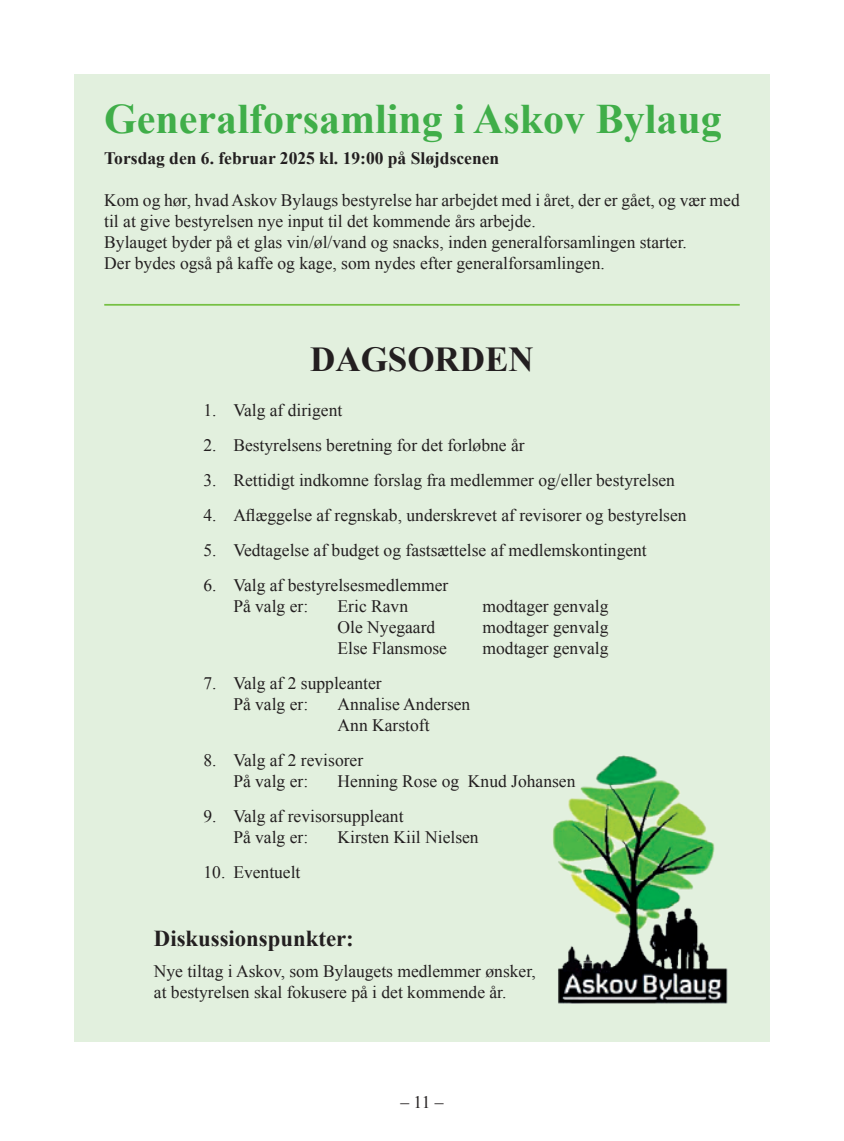
<style>
.page{position:relative;width:844px;height:1141px;background:#fff}
.page>*{position:absolute;margin:0;border:0;box-sizing:border-box;transform-origin:0 0}
.Brøed_A{font:700 42px "Times New Roman";color:#40ae49}
.Brøed_A-2{font:700 35px "Times New Roman";color:#231f20}
.Brøed_A-3{font:700 22.75px "Times New Roman";color:#231f20}
.Brøed_A-4{font:17.5px/21px "Times New Roman";color:#231f20}
.Brøed_A-5{font:700 17.5px "Times New Roman";color:#231f20}
</style>
<div class="page">
<div style="left:74px;top:74px;width:695px;height:968px;background:#e2f0de"></div>
<hr style="left:104px;top:304px;width:635px;height:2px;background:#76c043">
<img style="left:552px;top:755px;width:176px;height:249px">
<p class="Brøed_A" style="left:104px;top:90px;width:619px">Generalforsamling i Askov Bylaug</p>
<p class="Brøed_A-5" style="left:104px;top:146px;width:396px">Torsdag den 6. februar 2025 kl. 19:00 på Sløjdscenen</p>
<p class="Brøed_A-4" style="left:104px;top:189px;width:637px">Kom og hør, hvad Askov Bylaugs bestyrelse har arbejdet med i året, der er gået, og vær med til at give bestyrelsen nye input til det kommende års arbejde.</p>
<p class="Brøed_A-4" style="left:104px;top:231px;width:584px">Bylauget byder på et glas vin/øl/vand og snacks, inden generalforsamlingen starter.</p>
<p class="Brøed_A-4" style="left:104px;top:252px;width:502px">Der bydes også på kaffe og kage, som nydes efter generalforsamlingen.</p>
<p class="Brøed_A-2" style="left:310px;top:335px;width:225px">DAGSORDEN</p>
<p class="Brøed_A-4" style="left:203px;top:399px;width:140px">1. Valg af dirigent</p>
<p class="Brøed_A-4" style="left:203px;top:434px;width:322px">2. Bestyrelsens beretning for det forløbne år</p>
<p class="Brøed_A-4" style="left:203px;top:469px;width:473px">3. Rettidigt indkomne forslag fra medlemmer og/eller bestyrelsen</p>
<p class="Brøed_A-4" style="left:203px;top:504px;width:484px">4. Aflæggelse af regnskab, underskrevet af revisorer og bestyrelsen</p>
<p class="Brøed_A-4" style="left:203px;top:539px;width:444px">5. Vedtagelse af budget og fastsættelse af medlemskontingent</p>
<p class="Brøed_A-4" style="left:203px;top:574px;width:246px">6. Valg af bestyrelsesmedlemmer</p>
<p class="Brøed_A-4" style="left:233px;top:595px;width:76px">På valg er:</p>
<p class="Brøed_A-4" style="left:337px;top:595px;width:72px">Eric Ravn</p>
<p class="Brøed_A-4" style="left:482px;top:595px;width:127px">modtager genvalg</p>
<p class="Brøed_A-4" style="left:337px;top:616px;width:99px">Ole Nyegaard</p>
<p class="Brøed_A-4" style="left:482px;top:616px;width:127px">modtager genvalg</p>
<p class="Brøed_A-4" style="left:337px;top:637px;width:111px">Else Flansmose</p>
<p class="Brøed_A-4" style="left:482px;top:637px;width:127px">modtager genvalg</p>
<p class="Brøed_A-4" style="left:203px;top:672px;width:179px">7. Valg af 2 suppleanter</p>
<p class="Brøed_A-4" style="left:233px;top:693px;width:76px">På valg er:</p>
<p class="Brøed_A-4" style="left:337px;top:693px;width:134px">Annalise Andersen</p>
<p class="Brøed_A-4" style="left:337px;top:714px;width:93px">Ann Karstoft</p>
<p class="Brøed_A-4" style="left:203px;top:749px;width:161px">8. Valg af 2 revisorer</p>
<p class="Brøed_A-4" style="left:233px;top:770px;width:76px">På valg er:</p>
<p class="Brøed_A-4" style="left:337px;top:770px;width:239px">Henning Rose og Knud Johansen</p>
<p class="Brøed_A-4" style="left:203px;top:805px;width:201px">9. Valg af revisorsuppleant</p>
<p class="Brøed_A-4" style="left:233px;top:826px;width:76px">På valg er:</p>
<p class="Brøed_A-4" style="left:337px;top:826px;width:142px">Kirsten Kiil Nielsen</p>
<p class="Brøed_A-4" style="left:203px;top:861px;width:98px">10. Eventuelt</p>
<p class="Brøed_A-3" style="left:154px;top:922px;width:201px">Diskussionspunkter:</p>
<p class="Brøed_A-4" style="left:154px;top:960px;width:383px">Nye tiltag i Askov, som Bylaugets medlemmer ønsker,</p>
<p class="Brøed_A-4" style="left:154px;top:981px;width:354px">at bestyrelsen skal fokusere på i det kommende år.</p>
<p class="Brøed_A-4" style="left:400px;top:1092px;width:45px">– 11 –</p>
</div>
